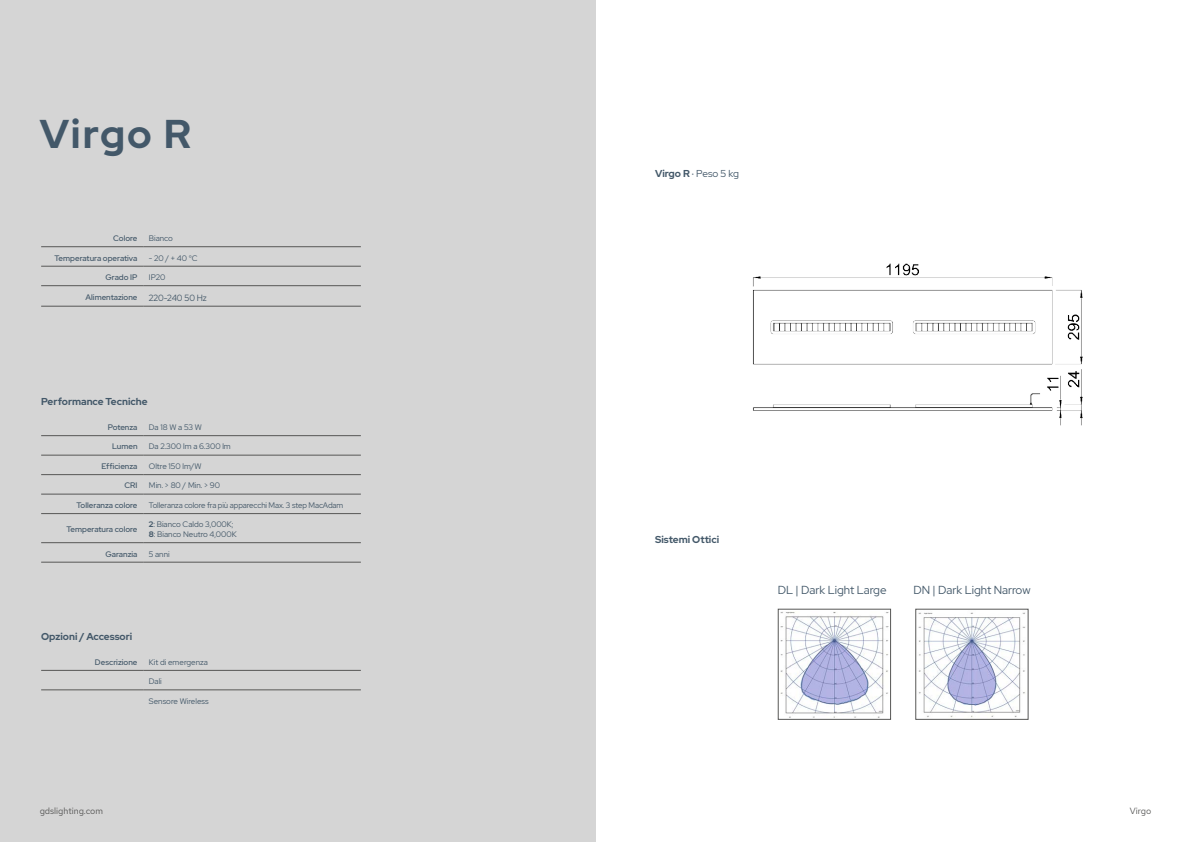
<style>
.page{position:relative;width:1191px;height:842px;background:#fff}
.page>*{position:absolute;margin:0;border:0;box-sizing:border-box;transform-origin:0 0}
.t1{font:700 40px "Red Hat Display";letter-spacing:.05em;color:#435869}
.t2{font:11.6px "Red Hat Display";color:#435869}
.t3{font:700 10px "Red Hat Display";color:#435869}
.t4{font:10px "Red Hat Display";letter-spacing:-.015em;color:#435869}
.t5{font:9px "Red Hat Text";color:#575756}
.t6{font:9px "Red Hat Display";color:#445868;scale:.95 1}
.t7{font:500 8px "Red Hat Display";color:#435869}
.t8{font:8px "Red Hat Display";color:#435869}
.t9{font:8px "Red Hat Display";letter-spacing:-.01em;color:#445868}
.s1{font-weight:700}
.s2{font-weight:500}
</style>
<div class="page">
<div style="left:0;top:0;width:595px;height:842px;background:#d5d5d5"></div>
<img style="left:780px;top:612px;width:108px;height:105px">
<div style="left:777px;top:609px;width:114px;height:111px;border:1px solid #575756"></div>
<img style="left:918px;top:612px;width:107px;height:105px">
<div style="left:915px;top:609px;width:113px;height:111px;border:1px solid #575756"></div>
<hr style="left:41px;top:247px;width:102px;height:1px;background:#575756">
<hr style="left:143px;top:247px;width:218px;height:1px;background:#575756">
<hr style="left:41px;top:266px;width:102px;height:1px;background:#575756">
<hr style="left:143px;top:266px;width:218px;height:1px;background:#575756">
<hr style="left:41px;top:285px;width:102px;height:1px;background:#575756">
<hr style="left:143px;top:285px;width:218px;height:1px;background:#575756">
<hr style="left:41px;top:306px;width:102px;height:1px;background:#575756">
<hr style="left:143px;top:306px;width:218px;height:1px;background:#575756">
<hr style="left:41px;top:435px;width:102px;height:1px;background:#575756">
<hr style="left:143px;top:435px;width:218px;height:1px;background:#575756">
<hr style="left:41px;top:455px;width:102px;height:1px;background:#575756">
<hr style="left:143px;top:455px;width:218px;height:1px;background:#575756">
<hr style="left:41px;top:474px;width:102px;height:1px;background:#575756">
<hr style="left:143px;top:474px;width:218px;height:1px;background:#575756">
<hr style="left:41px;top:494px;width:102px;height:1px;background:#575756">
<hr style="left:143px;top:494px;width:218px;height:1px;background:#575756">
<hr style="left:41px;top:513px;width:102px;height:1px;background:#575756">
<hr style="left:143px;top:513px;width:218px;height:1px;background:#575756">
<hr style="left:41px;top:542px;width:102px;height:1px;background:#575756">
<hr style="left:143px;top:542px;width:218px;height:1px;background:#575756">
<hr style="left:41px;top:562px;width:102px;height:1px;background:#575756">
<hr style="left:143px;top:562px;width:218px;height:1px;background:#575756">
<hr style="left:41px;top:670px;width:102px;height:1px;background:#575756">
<hr style="left:143px;top:670px;width:218px;height:1px;background:#575756">
<hr style="left:41px;top:690px;width:102px;height:1px;background:#575756">
<hr style="left:143px;top:690px;width:218px;height:1px;background:#575756">
<img style="left:753px;top:263px;width:330px;height:163px">
<p class="t1" style="left:40px;top:108px;width:153px">Virgo R</p>
<p class="t7" style="left:113px;top:233px;width:26px">Colore</p>
<p class="t8" style="left:149px;top:233px;width:26px">Bianco</p>
<p class="t7" style="left:55px;top:252px;width:85px">Temperatura operativa</p>
<p class="t8" style="left:149px;top:252px;width:50px">- 20 / + 40 °C</p>
<p class="t7" style="left:106px;top:272px;width:33px">Grado IP</p>
<p class="t8" style="left:149px;top:272px;width:18px">IP20</p>
<p class="t7" style="left:86px;top:292px;width:53px">Alimentazione</p>
<p class="t6" style="left:149px;top:291px;width:63px">220-240 50 Hz</p>
<p class="t3" style="left:41px;top:395px;width:108px">Performance Tecniche</p>
<p class="t7" style="left:108px;top:422px;width:31px">Potenza</p>
<p class="t8" style="left:149px;top:422px;width:54px">Da 18 W a 53 W</p>
<p class="t7" style="left:112px;top:441px;width:27px">Lumen</p>
<p class="t8" style="left:149px;top:441px;width:83px">Da 2.300 lm a 6.300 lm</p>
<p class="t7" style="left:101px;top:461px;width:38px">Efficienza</p>
<p class="t8" style="left:149px;top:461px;width:54px">Oltre 150 lm/W</p>
<p class="t7" style="left:125px;top:480px;width:15px">CRI</p>
<p class="t8" style="left:149px;top:480px;width:73px">Min. &gt; 80 / Min. &gt; 90</p>
<p class="t7" style="left:77px;top:500px;width:62px">Tolleranza colore</p>
<p class="t9" style="left:149px;top:500px;width:196px">Tolleranza colore fra più apparecchi Max. 3 step MacAdam</p>
<p class="t7" style="left:66px;top:524px;width:73px">Temperatura colore</p>
<p class="t9" style="left:149px;top:519px;width:86px"><span class="s1">2</span>: Bianco Caldo 3,000K;</p>
<p class="t9" style="left:149px;top:529px;width:89px"><span class="s1">8</span>: Bianco Neutro 4,000K</p>
<p class="t7" style="left:106px;top:548px;width:33px">Garanzia</p>
<p class="t8" style="left:149px;top:548px;width:22px">5 anni</p>
<p class="t3" style="left:41px;top:629px;width:93px">Opzioni / Accessori</p>
<p class="t7" style="left:95px;top:657px;width:44px">Descrizione</p>
<p class="t8" style="left:149px;top:657px;width:61px">Kit di emergenza</p>
<p class="t8" style="left:149px;top:676px;width:15px">Dali</p>
<p class="t8" style="left:149px;top:696px;width:61px">Sensore Wireless</p>
<p class="t4" style="left:655px;top:167px;width:85px"><span class="s1">Virgo R</span> <span class="s2">·</span> Peso 5 kg</p>
<p class="t3" style="left:655px;top:533px;width:66px">Sistemi Ottici</p>
<p class="t2" style="left:777px;top:583px;width:110px">DL | Dark Light Large</p>
<p class="t2" style="left:913px;top:582px;width:119px">DN | Dark Light Narrow</p>
<p class="t5" style="left:40px;top:805px;width:65px">gdslighting.com</p>
<p class="t5" style="left:1130px;top:805px;width:23px">Virgo</p>
</div>
